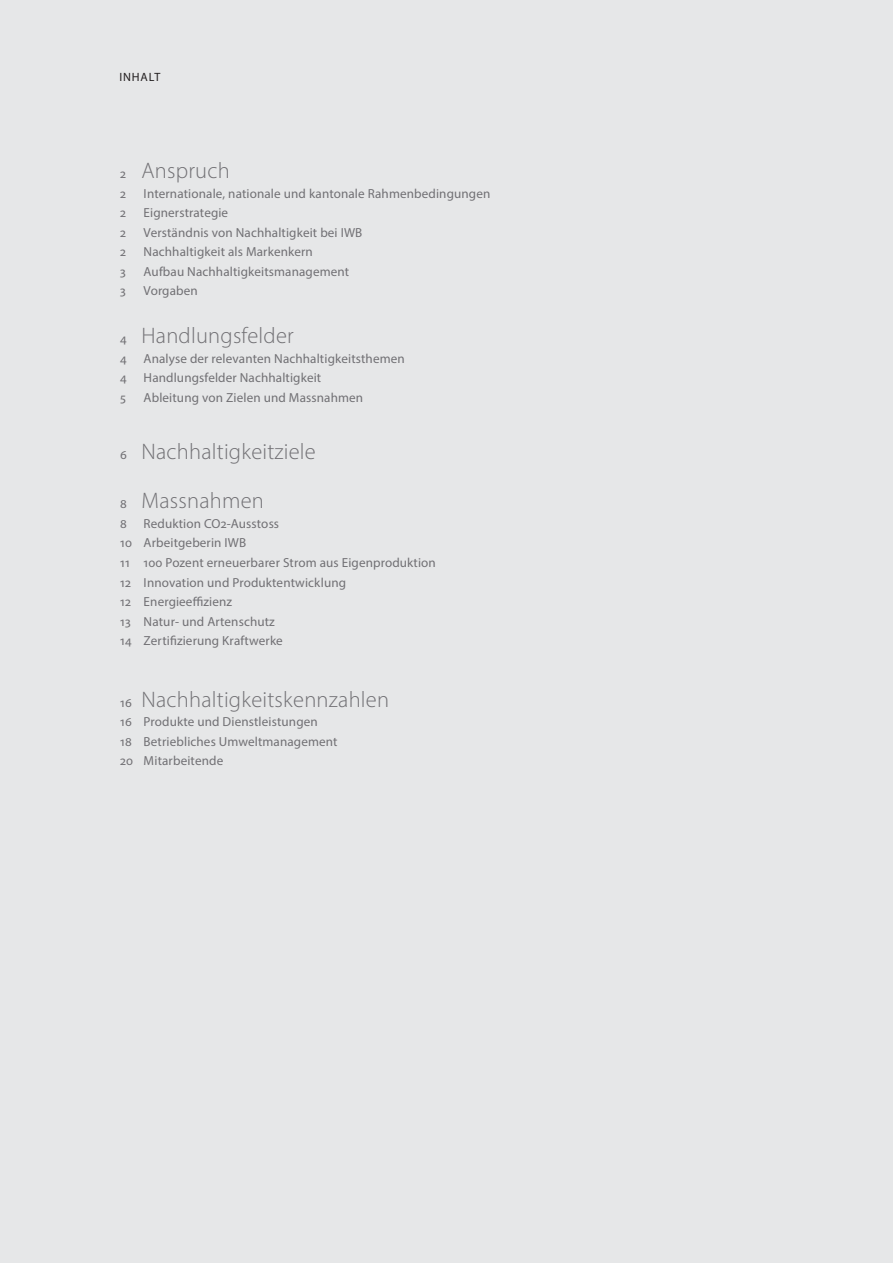
<style>
.page{position:relative;width:893px;height:1263px;background:#e6e7e8}
.page>*{position:absolute;margin:0;border:0;box-sizing:border-box;transform-origin:0 0}
.t1{font:300 22.5px "Myriad Pro";letter-spacing:.01em;color:#717074}
.t2{font:13.2px/19.5px "Myriad Pro";letter-spacing:.01em;color:#717074}
.t3{font:12px "Myriad Pro";letter-spacing:.065em;color:#231f20}
.s1{font-weight:400;font-size:13.2px}
</style>
<div class="page">
<p class="t3" style="left:120px;top:70px;width:42px">INHALT</p>
<h1 class="t1" style="left:120px;top:157px;width:111px"><span class="s1">2</span> Anspruch</h1>
<p class="t2" style="left:120px;top:184px;width:7px">2</p>
<p class="t2" style="left:144px;top:184px;width:348px">Internationale, nationale und kantonale Rahmenbedingungen</p>
<p class="t2" style="left:120px;top:203px;width:7px">2</p>
<p class="t2" style="left:144px;top:203px;width:86px">Eignerstrategie</p>
<p class="t2" style="left:120px;top:223px;width:7px">2</p>
<p class="t2" style="left:144px;top:223px;width:220px">Verständnis von Nachhaltigkeit bei IWB</p>
<p class="t2" style="left:120px;top:242px;width:7px">2</p>
<p class="t2" style="left:144px;top:242px;width:171px">Nachhaltigkeit als Markenkern</p>
<p class="t2" style="left:120px;top:262px;width:7px">3</p>
<p class="t2" style="left:144px;top:262px;width:207px">Aufbau Nachhaltigkeitsmanagement</p>
<p class="t2" style="left:120px;top:281px;width:7px">3</p>
<p class="t2" style="left:144px;top:281px;width:56px">Vorgaben</p>
<h1 class="t1" style="left:120px;top:322px;width:175px"><span class="s1">4</span> Handlungsfelder</h1>
<p class="t2" style="left:120px;top:349px;width:8px">4</p>
<p class="t2" style="left:144px;top:349px;width:263px">Analyse der relevanten Nachhaltigkeitsthemen</p>
<p class="t2" style="left:120px;top:368px;width:8px">4</p>
<p class="t2" style="left:144px;top:368px;width:179px">Handlungsfelder Nachhaltigkeit</p>
<p class="t2" style="left:120px;top:388px;width:7px">5</p>
<p class="t2" style="left:144px;top:388px;width:221px">Ableitung von Zielen und Massnahmen</p>
<h1 class="t1" style="left:120px;top:438px;width:197px"><span class="s1">6</span> Nachhaltigkeitziele</h1>
<h1 class="t1" style="left:120px;top:487px;width:145px"><span class="s1">8</span> Massnahmen</h1>
<p class="t2" style="left:120px;top:514px;width:8px">8</p>
<p class="t2" style="left:120px;top:514px;width:317px;text-indent:23px">Reduktion CO2-Ausstoss<br>10 Arbeitgeberin IWB<br>11 100 Pozent erneuerbarer Strom aus Eigenproduktion<br>12 Innovation und Produktentwicklung<br>12 Energieeffizienz<br>13 Natur- und Artenschutz<br>14 Zertifizierung Kraftwerke</p>
<h1 class="t1" style="left:120px;top:685px;width:270px"><span class="s1">16</span> Nachhaltigkeitskennzahlen</h1>
<p class="t2" style="left:120px;top:712px;width:219px">16 Produkte und Dienstleistungen<br>18 Betriebliches Umweltmanagement<br>20 Mitarbeitende</p>
</div>
